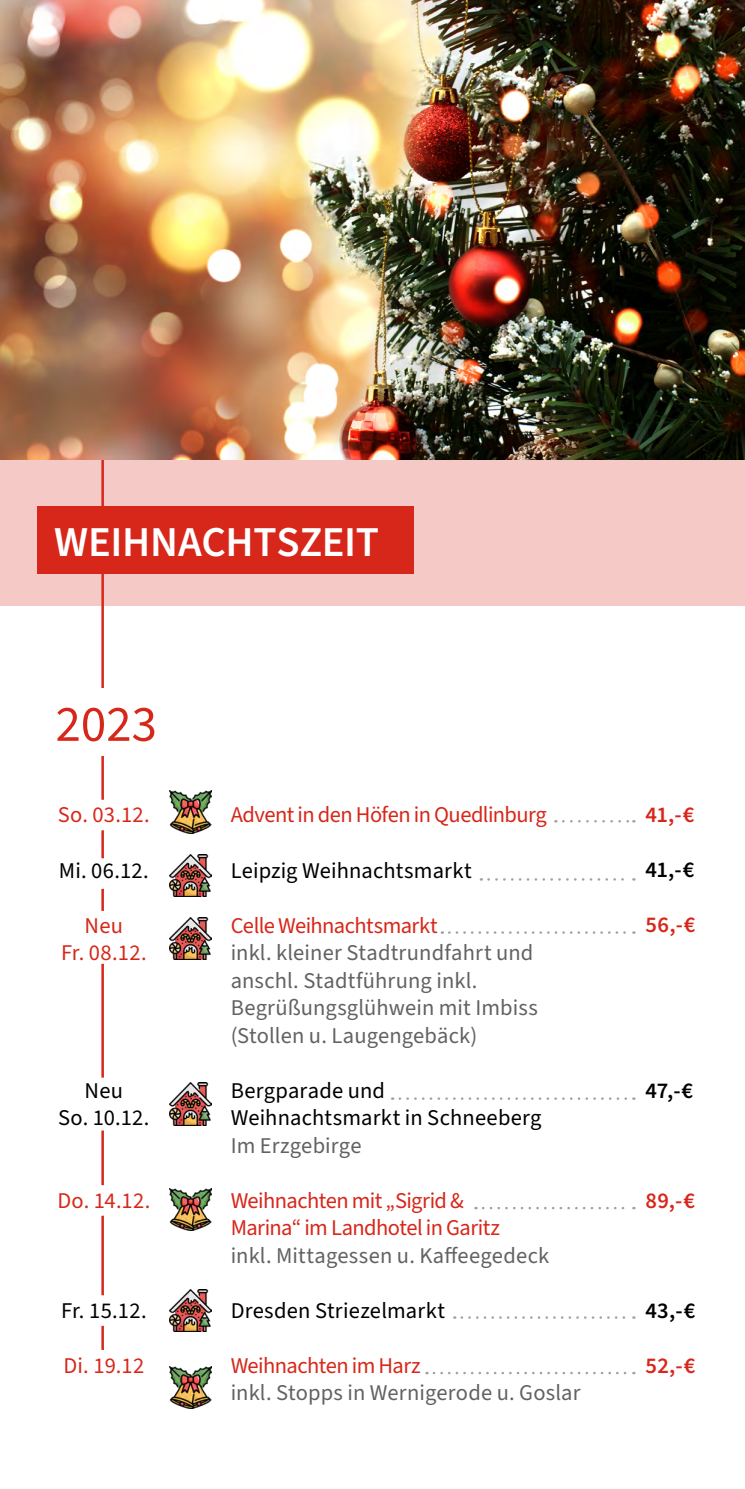
<style>
.page{position:relative;width:745px;height:1489px;background:#fff}
.page>*{position:absolute;margin:0;border:0;box-sizing:border-box;transform-origin:0 0}
.t1{font:51px "Source Sans 3";color:#d7271a}
.t2{font:42.5px "Source Sans 3";letter-spacing:-.01em;color:#fff}
.t3{font:22.5px/27.5px "Source Sans 3";letter-spacing:.005em;color:#626261}
.t4{font:22.5px/27.5px "Source Sans 3";letter-spacing:-.025em;color:#d7271a}
.t5{font:22.5px/27.5px "Source Sans 3";letter-spacing:.01em;color:#000}
.t6{font:22.5px "Source Sans 3";letter-spacing:.01em;color:#d7271a}
.t7{font:22.5px "Source Sans 3";color:#000}
</style>
<div class="page">
<div style="left:0;top:459px;width:744px;height:147px;background:#f5c9c6"></div>
<hr style="left:101px;top:573px;width:3px;height:795px;background:#d7271a">
<div style="left:86px;top:858px;width:31px;height:30px;background:#fff;border-radius:50%"></div>
<div style="left:75px;top:910px;width:53px;height:53px;background:#fff;border-radius:50%"></div>
<div style="left:75px;top:1077px;width:53px;height:53px;background:#fff;border-radius:50%"></div>
<div style="left:86px;top:1184px;width:31px;height:31px;background:#fff;border-radius:50%"></div>
<div style="left:86px;top:1294px;width:31px;height:31px;background:#fff;border-radius:50%"></div>
<div style="left:86px;top:1349px;width:31px;height:31px;background:#fff;border-radius:50%"></div>
<hr style="left:101px;top:459px;width:3px;height:93px;background:#d7271a">
<div style="left:38px;top:506px;width:376px;height:67px;background:#d7271a"></div>
<div style="left:55px;top:688px;width:103px;height:67px;background:#fff"></div>
<div style="left:86px;top:799px;width:31px;height:31px;background:#fff;border-radius:50%"></div>
<img style="left:169px;top:1366px;width:43px;height:42px">
<img style="left:169px;top:791px;width:43px;height:42px">
<img style="left:169px;top:854px;width:43px;height:42px">
<img style="left:169px;top:1082px;width:43px;height:43px">
<img style="left:169px;top:1188px;width:43px;height:42px">
<img style="left:169px;top:1289px;width:43px;height:42px">
<img style="left:169px;top:917px;width:43px;height:42px">
<img style="left:0;top:0;width:744px;height:459px">
<svg style="left:563px;top:820px;width:71px;height:2px"></svg>
<svg style="left:488px;top:878px;width:146px;height:2px"></svg>
<svg style="left:449px;top:931px;width:185px;height:2px"></svg>
<svg style="left:399px;top:1097px;width:235px;height:2px"></svg>
<svg style="left:482px;top:1206px;width:152px;height:3px"></svg>
<svg style="left:461px;top:1316px;width:173px;height:2px"></svg>
<svg style="left:433px;top:1371px;width:201px;height:3px"></svg>
<h2 class="t2" style="left:54px;top:516px;width:326px">WEIHNACHTSZEIT</h2>
<h1 class="t1" style="left:55px;top:692px;width:103px">2023</h1>
<p class="t4" style="left:58px;top:801px;width:93px">So. 03.12.</p>
<p class="t5" style="left:59px;top:856px;width:91px">Mi. 06.12.</p>
<p class="t4" style="left:61px;top:911px;width:87px;text-align:center">Neu<br>Fr. 08.12.</p>
<p class="t5" style="left:58px;top:1076px;width:93px;text-align:center">Neu<br>So. 10.12.</p>
<p class="t4" style="left:57px;top:1186px;width:94px">Do. 14.12.</p>
<p class="t5" style="left:61px;top:1296px;width:87px">Fr. 15.12.</p>
<p class="t4" style="left:63px;top:1351px;width:82px">Di. 19.12</p>
<p class="t4" style="left:230px;top:801px;width:317px">Advent in den Höfen in Quedlinburg</p>
<p class="t5" style="left:230px;top:856px;width:242px">Leipzig Weihnachtsmarkt</p>
<p class="t4" style="left:230px;top:911px;width:208px">Celle Weihnachtsmarkt</p>
<p class="t3" style="left:230px;top:938px;width:308px">inkl. kleiner Stadtrundfahrt und anschl. Stadtführung inkl.<br>Begrüßungsglühwein mit Imbiss (Stollen u. Laugengebäck)</p>
<p class="t5" style="left:230px;top:1076px;width:312px">Bergparade und<br>Weihnachtsmarkt in Schneeberg</p>
<p class="t3" style="left:230px;top:1131px;width:132px">Im Erzgebirge</p>
<p class="t4" style="left:230px;top:1186px;width:271px">Weihnachten mit „Sigrid &amp;<br>Marina“ im Landhotel in Garitz</p>
<p class="t3" style="left:230px;top:1241px;width:320px">inkl. Mittagessen u. Kaffeegedeck</p>
<p class="t5" style="left:230px;top:1296px;width:216px">Dresden Striezelmarkt</p>
<p class="t4" style="left:230px;top:1351px;width:191px">Weihnachten im Harz</p>
<p class="t3" style="left:230px;top:1378px;width:351px">inkl. Stopps in Wernigerode u. Goslar</p>
<p class="t6" style="left:645px;top:801px;width:50px">41,-€</p>
<p class="t7" style="left:645px;top:856px;width:50px">41,-€</p>
<p class="t6" style="left:645px;top:911px;width:51px">56,-€</p>
<p class="t7" style="left:645px;top:1076px;width:49px">47,-€</p>
<p class="t6" style="left:645px;top:1186px;width:51px">89,-€</p>
<p class="t7" style="left:645px;top:1296px;width:51px">43,-€</p>
<p class="t6" style="left:645px;top:1351px;width:51px">52,-€</p>
</div>
